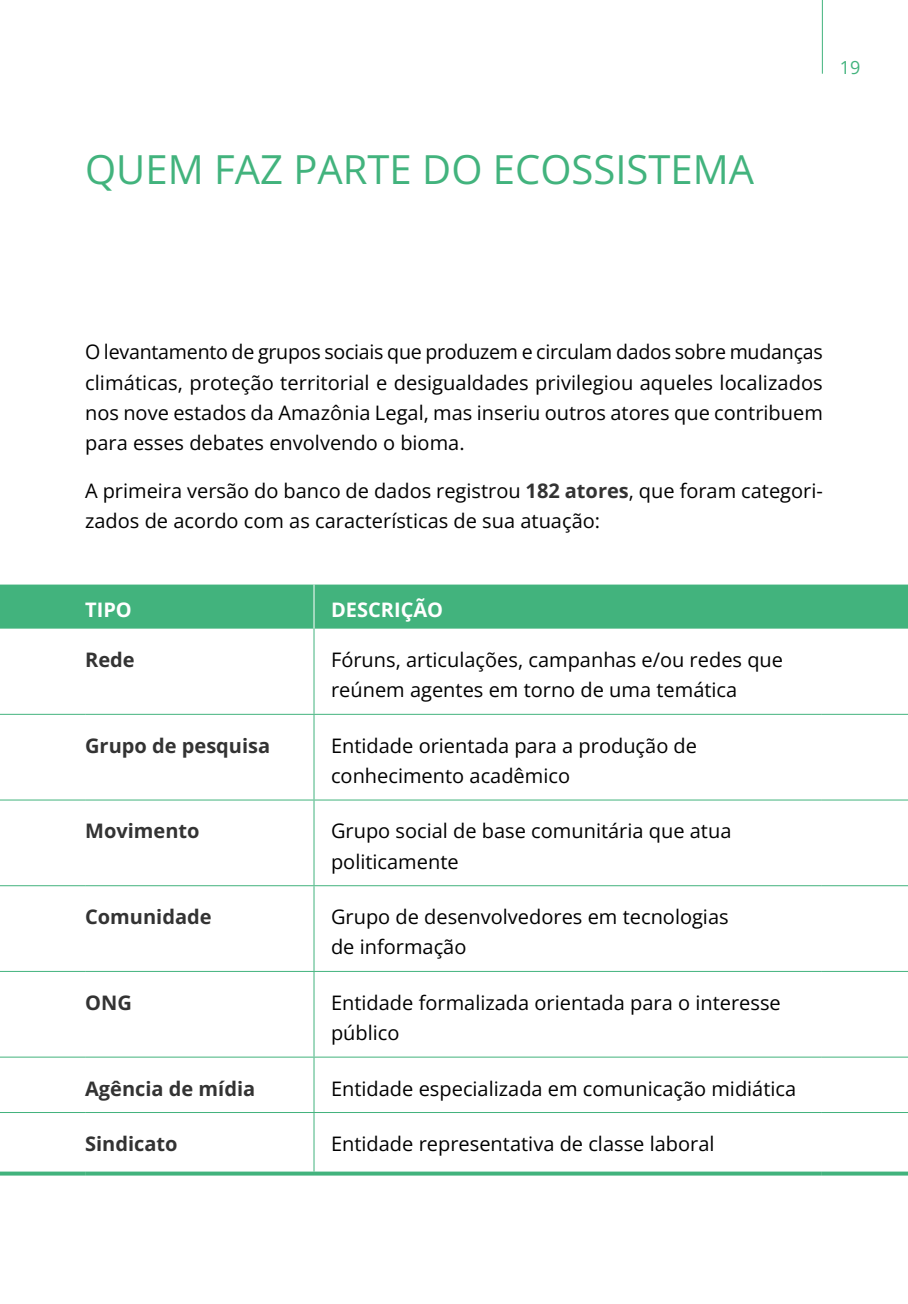
<style>
.page{position:relative;width:908px;height:1304px;background:#fff}
.page>*{position:absolute;margin:0;border:0;box-sizing:border-box;transform-origin:0 0}
.Titulo{font:40px "Open Sans";color:#42b37d}
.Tabela_Corpo{font:20px/30.2px "Open Sans";color:#000}
.Corpo_Texto{font:20px/30.2px "Open Sans";color:#000;text-align:justify}
.Tabela_Corpo-2{font:700 20px "Open Sans";color:#333}
.Tabela_Header{font:700 20px "Open Sans";color:#fff}
.t1{font:18px "Open Sans";color:#42b37d}
.s1{font-weight:700;color:#333}
</style>
<div class="page">
<hr style="left:821px;top:0;width:1px;height:74px;background:#42b37d">
<div style="left:0;top:585px;width:907px;height:44px;background:#42b37d"></div>
<hr style="left:313px;top:585px;width:1px;height:44px;background:#fff">
<hr style="left:313px;top:629px;width:1px;height:85px;background:#42b37d">
<hr style="left:0;top:714px;width:85px;height:1px;background:#42b37d">
<hr style="left:85px;top:714px;width:229px;height:1px;background:#42b37d">
<hr style="left:314px;top:714px;width:507px;height:1px;background:#42b37d">
<hr style="left:313px;top:715px;width:1px;height:84px;background:#42b37d">
<hr style="left:821px;top:714px;width:86px;height:1px;background:#42b37d">
<hr style="left:0;top:799px;width:85px;height:1px;background:#42b37d">
<hr style="left:85px;top:799px;width:229px;height:1px;background:#42b37d">
<hr style="left:314px;top:799px;width:507px;height:1px;background:#42b37d">
<hr style="left:313px;top:800px;width:1px;height:85px;background:#42b37d">
<hr style="left:821px;top:799px;width:86px;height:1px;background:#42b37d">
<hr style="left:0;top:885px;width:85px;height:1px;background:#42b37d">
<hr style="left:85px;top:885px;width:229px;height:1px;background:#42b37d">
<hr style="left:314px;top:885px;width:507px;height:1px;background:#42b37d">
<hr style="left:313px;top:886px;width:1px;height:85px;background:#42b37d">
<hr style="left:821px;top:885px;width:86px;height:1px;background:#42b37d">
<hr style="left:0;top:971px;width:85px;height:1px;background:#42b37d">
<hr style="left:85px;top:971px;width:229px;height:1px;background:#42b37d">
<hr style="left:314px;top:971px;width:507px;height:1px;background:#42b37d">
<hr style="left:313px;top:972px;width:1px;height:85px;background:#42b37d">
<hr style="left:821px;top:971px;width:86px;height:1px;background:#42b37d">
<hr style="left:0;top:1057px;width:85px;height:1px;background:#42b37d">
<hr style="left:85px;top:1057px;width:229px;height:1px;background:#42b37d">
<hr style="left:314px;top:1057px;width:507px;height:1px;background:#42b37d">
<hr style="left:313px;top:1058px;width:1px;height:54px;background:#42b37d">
<hr style="left:821px;top:1057px;width:86px;height:1px;background:#42b37d">
<hr style="left:0;top:1112px;width:85px;height:1px;background:#42b37d">
<hr style="left:85px;top:1112px;width:229px;height:1px;background:#42b37d">
<hr style="left:314px;top:1112px;width:507px;height:1px;background:#42b37d">
<hr style="left:313px;top:1113px;width:1px;height:59px;background:#42b37d">
<hr style="left:821px;top:1112px;width:86px;height:1px;background:#42b37d">
<svg style="left:0;top:1172px;width:85px;height:4px"></svg>
<svg style="left:85px;top:1172px;width:229px;height:4px"></svg>
<svg style="left:314px;top:1172px;width:507px;height:4px;background:#55ba8a"></svg>
<svg style="left:821px;top:1172px;width:86px;height:4px"></svg>
<p class="Titulo" style="left:85px;top:143px;width:670px">QUEM FAZ PARTE DO ECOSSISTEMA</p>
<p class="t1" style="left:839px;top:55px;width:22px">19</p>
<p class="Corpo_Texto" style="left:85px;top:336px;width:739px">O levantamento de grupos sociais que produzem e circulam dados sobre mudanças climáticas, proteção territorial e desigualdades privilegiou aqueles localizados nos nove estados da Amazônia Legal, mas inseriu outros atores que contribuem para esses debates envolvendo o bioma.</p>
<p class="Corpo_Texto" style="left:85px;top:475px;width:739px">A primeira versão do banco de dados registrou <span class="s1">182 atores</span>, que foram categori&shy;zados de acordo com as características de sua atuação:</p>
<p class="Tabela_Header" style="left:85px;top:596px;width:48px">TIPO</p>
<p class="Tabela_Header" style="left:331px;top:596px;width:114px">DESCRIÇÃO</p>
<p class="Tabela_Corpo-2" style="left:85px;top:646px;width:51px">Rede</p>
<p class="Tabela_Corpo" style="left:331px;top:644px;width:453px">Fóruns, articulações, campanhas e/ou redes que reúnem agentes em torno de uma temática</p>
<p class="Tabela_Corpo-2" style="left:85px;top:732px;width:186px">Grupo de pesquisa</p>
<p class="Tabela_Corpo" style="left:331px;top:730px;width:367px">Entidade orientada para a produção de conhecimento acadêmico</p>
<p class="Tabela_Corpo-2" style="left:85px;top:817px;width:116px">Movimento</p>
<p class="Tabela_Corpo" style="left:331px;top:815px;width:402px">Grupo social de base comunitária que atua politicamente</p>
<p class="Tabela_Corpo-2" style="left:85px;top:903px;width:128px">Comunidade</p>
<p class="Tabela_Corpo" style="left:331px;top:901px;width:399px">Grupo de desenvolvedores em tecnologias de informação</p>
<p class="Tabela_Corpo-2" style="left:85px;top:989px;width:48px">ONG</p>
<p class="Tabela_Corpo" style="left:331px;top:987px;width:451px">Entidade formalizada orientada para o interesse público</p>
<p class="Tabela_Corpo-2" style="left:85px;top:1074px;width:171px">Agência de mídia</p>
<p class="Tabela_Corpo" style="left:331px;top:1073px;width:466px">Entidade especializada em comunicação midiática</p>
<p class="Tabela_Corpo-2" style="left:85px;top:1130px;width:94px">Sindicato</p>
<p class="Tabela_Corpo" style="left:331px;top:1128px;width:385px">Entidade representativa de classe laboral</p>
</div>
